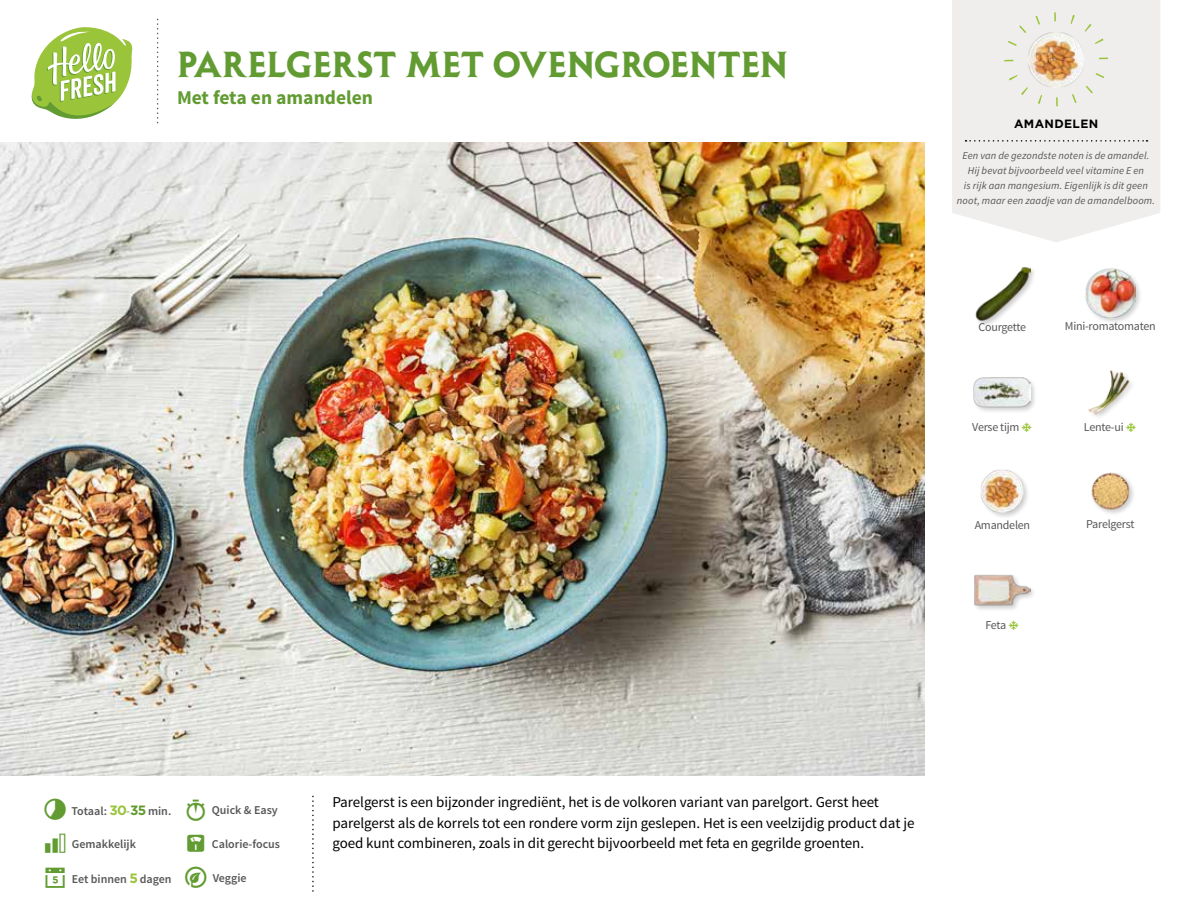
<style>
.page{position:relative;width:1188px;height:918px;background:#fff}
.page>*{position:absolute;margin:0;border:0;box-sizing:border-box;transform-origin:0 0}
.t1{font:800 36px "Shango Gothic";color:#619b31}
.t2{font:700 19.5px "Source Sans Pro";color:#619b31}
.t3{font:15px/20.5px "Source Sans Pro";letter-spacing:-.005em;color:#000}
.t4{font:600 12px "Source Sans Pro";color:#575756}
.t5{font:12px "Source Sans Pro";letter-spacing:-.02em;color:#575756}
.t6{font:700 12px "Gotham";letter-spacing:.03em;color:#000}
.t7{font:italic 10.5px/14.7px "Source Sans Pro";letter-spacing:.015em;color:#575756;text-align:center}
.s1{font-family:"Gotham";font-weight:700;font-size:13.5px;color:#9ac43a}
.s2{color:#87ac54}
.s3{font-family:"Gotham";font-weight:700;font-size:13.5px;color:#619b31}
</style>
<div class="page">
<svg style="left:31px;top:27px;width:102px;height:92px"></svg>
<img style="left:0;top:142px;width:925px;height:634px">
<svg style="left:952px;top:0;width:208px;height:242px;background:#f0eeed"></svg>
<svg style="left:966px;top:140px;width:182px;height:2px"></svg>
<div style="left:1004px;top:12px;width:104px;height:94px;border:9px dashed #9ac43a;border-radius:50%"></div>
<div style="left:1084px;top:267px;width:59px;height:58px;background:#000;opacity:.2"></div>
<img style="left:1085px;top:268px;width:50px;height:50px">
<img style="left:1091px;top:472px;width:43px;height:42px">
<img style="left:1088px;top:370px;width:44px;height:47px">
<div style="left:975px;top:266px;width:62px;height:62px;background:#000;opacity:.2"></div>
<img style="left:975px;top:266px;width:55px;height:56px">
<img style="left:980px;top:470px;width:48px;height:47px">
<div style="left:973px;top:574px;width:64px;height:38px;background:#000;opacity:.2"></div>
<img style="left:973px;top:574px;width:57px;height:38px">
<div style="left:973px;top:376px;width:64px;height:38px;background:#000;opacity:.2"></div>
<img style="left:973px;top:376px;width:57px;height:38px">
<img style="left:1025px;top:28px;width:62px;height:63px">
<h1 class="t1" style="left:177px;top:44px;width:613px">PARELGERST MET OVENGROENTEN</h1>
<h2 class="t2" style="left:177px;top:85px;width:197px">Met feta en amandelen</h2>
<p class="t6" style="left:1014px;top:116px;width:86px">AMANDELEN</p>
<p class="t7" style="left:957px;top:149px;width:200px">Een van de gezondste noten is de amandel.<br>Hij bevat bijvoorbeeld veel vitamine E en<br>is rijk aan mangesium. Eigenlijk is dit geen noot, maar een zaadje van de amandelboom.</p>
<p class="t5" style="left:979px;top:319px;width:49px">Courgette</p>
<p class="t5" style="left:1065px;top:319px;width:92px">Mini-romatomaten</p>
<p class="t5" style="left:972px;top:420px;width:49px">Verse tijm</p>
<p class="t5" style="left:1084px;top:420px;width:41px">Lente-ui</p>
<p class="t5" style="left:975px;top:517px;width:57px">Amandelen</p>
<p class="t5" style="left:1086px;top:517px;width:50px">Parelgerst</p>
<p class="t5" style="left:985px;top:618px;width:22px">Feta</p>
<p class="t4" style="left:71px;top:803px;width:101px">Totaal: <span class="s1">30</span><span class="s2">-</span><span class="s3">35</span> min.</p>
<p class="t4" style="left:212px;top:803px;width:68px">Quick &amp; Easy</p>
<p class="t3" style="left:332px;top:792px;width:584px">Parelgerst is een bijzonder ingrediënt, het is de volkoren variant van parelgort. Gerst heet parelgerst als de korrels tot een rondere vorm zijn geslepen. Het is een veelzijdig product dat je</p>
<p class="t4" style="left:72px;top:837px;width:66px">Gemakkelijk</p>
<p class="t4" style="left:212px;top:837px;width:70px">Calorie-focus</p>
<p class="t3" style="left:332px;top:833px;width:533px">goed kunt combineren, zoals in dit gerecht bijvoorbeeld met feta en gegrilde groenten.</p>
<p class="t4" style="left:72px;top:871px;width:101px">Eet binnen <span class="s1">5</span> dagen</p>
<p class="t4" style="left:213px;top:870px;width:35px">Veggie</p>
</div>
